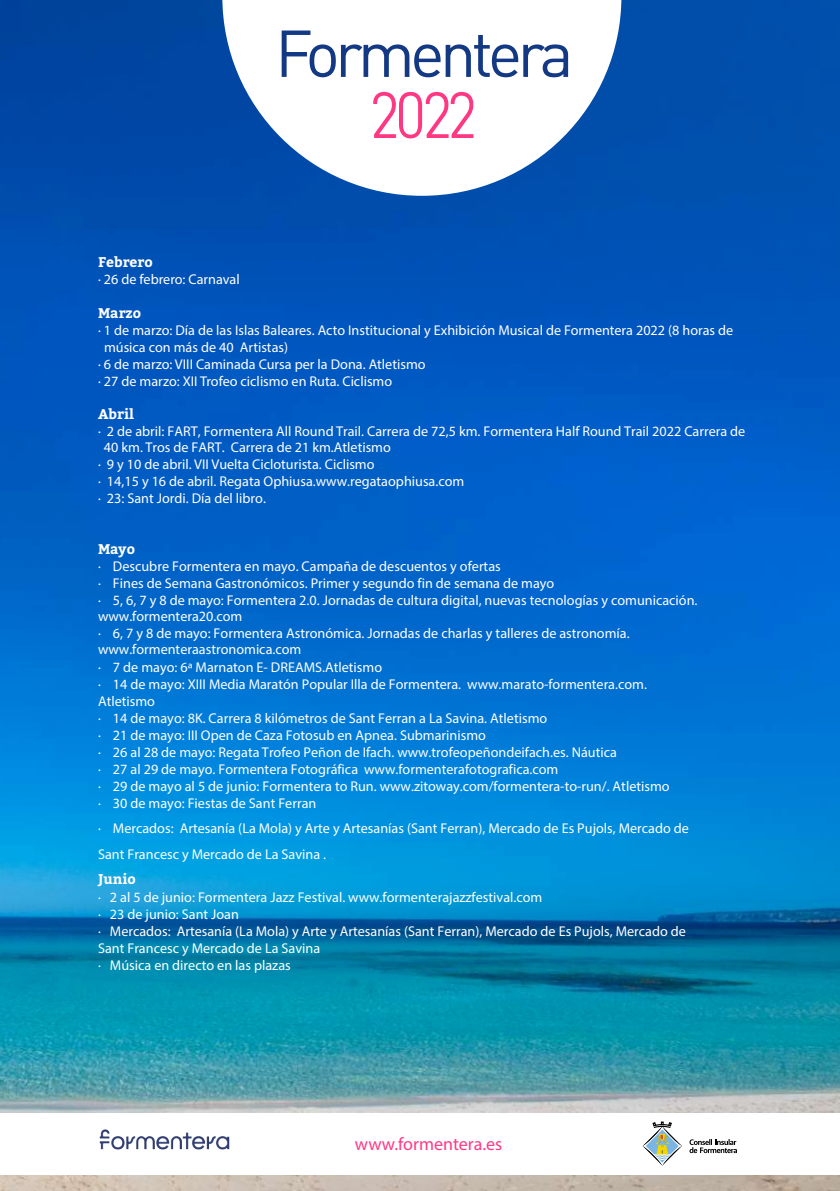
<style>
.page{position:relative;width:840px;height:1191px;background:#fff}
.page>*{position:absolute;margin:0;border:0;box-sizing:border-box;transform-origin:0 0}
.t1{font:65.2px "DIN";letter-spacing:-.075em;color:#133884}
.t2{font:65.2px "Melbourne";color:#ff3884}
.t3{font:18px "Myriad Pro";color:#ff3884}
.t4{font:14.2px/17px "Myriad Pro";color:#fff}
.t5{font:700 14px "Bitter";color:#fff}
</style>
<div class="page">
<img style="left:0;top:0;width:839px;height:1191px">
<svg style="left:222px;top:0;width:399px;height:196px"></svg>
<div style="left:0;top:1112px;width:839px;height:62px;background:#fff"></div>
<img style="left:91px;top:1100px;width:147px;height:83px">
<svg style="left:642px;top:1121px;width:39px;height:44px"></svg>
<svg style="left:689px;top:1139px;width:47px;height:14px"></svg>
<h1 class="t1" style="left:275px;top:13px;width:300px">Formentera</h1>
<h1 class="t2" style="left:370px;top:81px;width:107px">2022</h1>
<p class="t5" style="left:98px;top:252px;width:56px">Febrero</p>
<p class="t4" style="left:98px;top:270px;width:143px">· 26 de febrero: Carnaval</p>
<p class="t5" style="left:98px;top:303px;width:44px">Marzo</p>
<p class="t4" style="left:98px;top:321px;width:636px">· 1 de marzo: Día de las Islas Baleares. Acto Institucional y Exhibición Musical de Formentera 2022 (8 horas de</p>
<p class="t4" style="left:104px;top:338px;width:185px">música con más de 40 Artistas)</p>
<p class="t4" style="left:98px;top:355px;width:329px">· 6 de marzo: VIII Caminada Cursa per la Dona. Atletismo</p>
<p class="t4" style="left:98px;top:372px;width:295px">· 27 de marzo: XII Trofeo ciclismo en Ruta. Ciclismo</p>
<p class="t5" style="left:98px;top:404px;width:37px">Abril</p>
<p class="t4" style="left:98px;top:422px;width:648px">· 2 de abril: FART, Formentera All Round Trail. Carrera de 72,5 km. Formentera Half Round Trail 2022 Carrera de</p>
<p class="t4" style="left:104px;top:438px;width:288px">40 km. Tros de FART. Carrera de 21 km.Atletismo</p>
<p class="t4" style="left:98px;top:455px;width:278px">· 9 y 10 de abril. VII Vuelta Cicloturista. Ciclismo</p>
<p class="t4" style="left:98px;top:472px;width:367px">· 14,15 y 16 de abril. Regata Ophiusa.www.regataophiusa.com</p>
<p class="t4" style="left:98px;top:489px;width:169px">· 23: Sant Jordi. Día del libro.</p>
<p class="t5" style="left:98px;top:539px;width:38px">Mayo</p>
<p class="t4" style="left:98px;top:557px;width:600px">· Descubre Formentera en mayo. Campaña de descuentos y ofertas<br>· Fines de Semana Gastronómicos. Primer y segundo fin de semana de mayo<br>· 5, 6, 7 y 8 de mayo: Formentera 2.0. Jornadas de cultura digital, nuevas tecnologías y comunicación. www.formentera20.com<br>· 6, 7 y 8 de mayo: Formentera Astronómica. Jornadas de charlas y talleres de astronomía. www.formenteraastronomica.com<br>· 7 de mayo: 6ª Marnaton E- DREAMS.Atletismo<br>· 14 de mayo: XIII Media Maratón Popular Illa de Formentera. www.marato-formentera.com.<br>Atletismo<br>· 14 de mayo: 8K. Carrera 8 kilómetros de Sant Ferran a La Savina. Atletismo<br>· 21 de mayo: III Open de Caza Fotosub en Apnea. Submarinismo<br>· 26 al 28 de mayo: Regata Trofeo Peñon de Ifach. www.trofeopeñondeifach.es. Náutica<br>· 27 al 29 de mayo. Formentera Fotográfica www.formenterafotografica.com<br>· 29 de mayo al 5 de junio: Formentera to Run. www.zitoway.com/formentera-to-run/. Atletismo<br>· 30 de mayo: Fiestas de Sant Ferran</p>
<p class="t4" style="left:98px;top:815px;width:592px;line-height:25.6px">· Mercados: Artesanía (La Mola) y Arte y Artesanías (Sant Ferran), Mercado de Es Pujols, Mercado de<br>Sant Francesc y Mercado de La Savina .</p>
<p class="t5" style="left:98px;top:869px;width:39px">Junio</p>
<p class="t4" style="left:98px;top:889px;width:589px">· 2 al 5 de junio: Formentera Jazz Festival. www.formenterajazzfestival.com<br>· 23 de junio: Sant Joan<br>· Mercados: Artesanía (La Mola) y Arte y Artesanías (Sant Ferran), Mercado de Es Pujols, Mercado de Sant Francesc y Mercado de La Savina<br>· Música en directo en las plazas</p>
<p class="t3" style="left:355px;top:1132px;width:149px">www.formentera.es</p>
</div>
